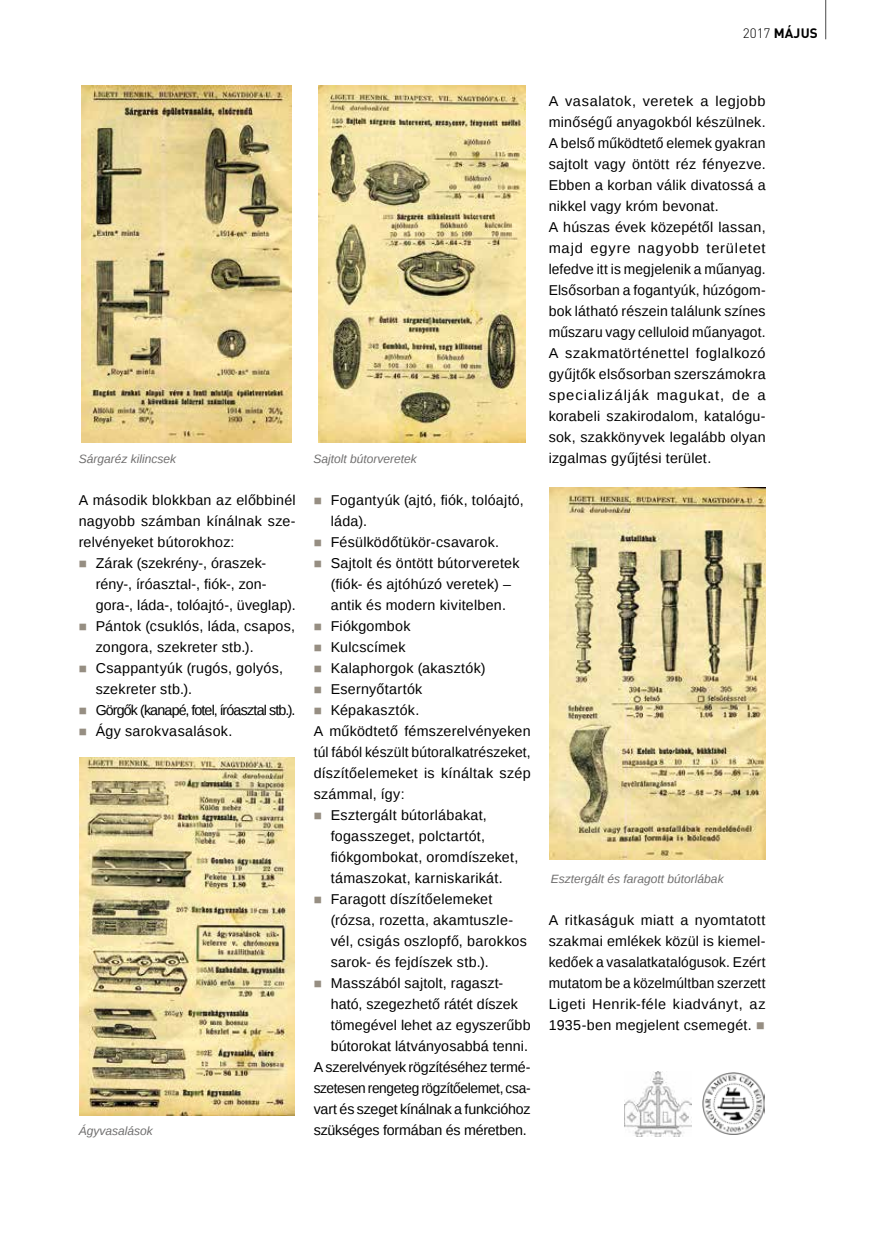
<style>
.page{position:relative;width:872px;height:1242px;background:#fff}
.page>*{position:absolute;margin:0;border:0;box-sizing:border-box;transform-origin:0 0}
.t1{font:14.25px/21px "Liberation Sans";letter-spacing:.015em;color:#000}
.t2{font:14.25px "Liberation Sans";letter-spacing:-.01em;color:#000}
.t3{font:14.25px "Liberation Sans";letter-spacing:-.06em;color:#000}
.t4{font:14.25px "Liberation Sans";letter-spacing:-.025em;color:#000;scale:.96 1}
.t5{font:14.25px "Liberation Sans";letter-spacing:-.015em;color:#000}
.t6{font:700 13.5px "DIN Pro";letter-spacing:.01em;color:#000}
.t7{font:italic 12px "Liberation Sans";color:#706f6f}
.s1{font-weight:300}
.s2{font-size:13.5px;color:#968e82}
.s3{color:#968e82}
</style>
<div class="page">
<hr style="left:825px;top:0;width:1px;height:39px;background:#4a4a49">
<img style="left:81px;top:85px;width:210px;height:357px">
<img style="left:80px;top:757px;width:214px;height:358px">
<img style="left:319px;top:85px;width:206px;height:357px">
<img style="left:549px;top:487px;width:216px;height:373px">
<img style="left:702px;top:1072px;width:62px;height:62px">
<img style="left:624px;top:1071px;width:67px;height:65px">
<p class="t6" style="left:743px;top:24px;width:77px"><span class="s1">2017</span> MÁJUS</p>
<p class="t7" style="left:79px;top:451px;width:99px">Sárgaréz kilincsek</p>
<p class="t7" style="left:313px;top:451px;width:105px">Sajtolt bútorveretek</p>
<p class="t1" style="left:79px;top:490px;width:218px;text-align:justify">A második blokkban az előbbinél nagyobb számban kínálnak sze&shy;relvényeket bútorokhoz:</p>
<p class="t1" style="left:96px;top:553px;width:201px;text-indent:-17px"><span class="s2">■</span> Zárak (szekrény-, óraszek&shy;rény-, íróasztal-, fiók-, zon&shy;gora-, láda-, tolóajtó-, üveglap).</p>
<p class="t1" style="left:96px;top:616px;width:201px;text-indent:-17px"><span class="s2">■</span> Pántok (csuklós, láda, csapos, zongora, szekreter stb.).</p>
<p class="t1" style="left:96px;top:658px;width:189px;text-indent:-17px"><span class="s2">■</span> Csappantyúk (rugós, golyós, szekreter stb.).</p>
<p class="t3" style="left:79px;top:702px;width:218px"><span class="s2">■</span> Görgők (kanapé, fotel, íróasztal stb.).</p>
<p class="t1" style="left:79px;top:721px;width:155px"><span class="s2">■</span> Ágy sarokvasalások.</p>
<p class="t7" style="left:79px;top:1123px;width:76px">Ágyvasalások</p>
<p class="t1" style="left:331px;top:490px;width:195px;text-indent:-17px"><span class="s2">■</span> Fogantyúk (ajtó, fiók, tolóajtó, láda).</p>
<p class="t1" style="left:314px;top:532px;width:187px"><span class="s2">■</span> Fésülködőtükör-csavarok.</p>
<p class="t1" style="left:331px;top:553px;width:190px;text-indent:-17px"><span class="s2">■</span> Sajtolt és öntött bútorveretek (fiók- és ajtóhúzó veretek) – antik és modern kivitelben.</p>
<p class="t1" style="left:314px;top:616px;width:98px"><span class="s2">■</span> Fiókgombok</p>
<p class="t1" style="left:314px;top:637px;width:93px"><span class="s2">■</span> Kulcscímek</p>
<p class="t1" style="left:314px;top:658px;width:173px"><span class="s2">■</span> Kalaphorgok (akasztók)</p>
<p class="t1" style="left:314px;top:679px;width:110px"><span class="s2">■</span> Esernyőtartók</p>
<p class="t1" style="left:314px;top:700px;width:218px"><span class="s2">■</span> Képakasztók.<br>A működtető fémszerelvényeken túl fából készült bútoralkatrészeket, díszítőelemeket is kínáltak szép számmal, így:</p>
<p class="t1" style="left:331px;top:805px;width:189px;text-indent:-17px"><span class="s2">■</span> Esztergált bútorlábakat, fogasszeget, polctartót, fiókgombokat, oromdíszeket, támaszokat, karniskarikát.</p>
<p class="t1" style="left:331px;top:889px;width:198px;text-indent:-17px"><span class="s2">■</span> Faragott díszítőelemeket (rózsa, rozetta, akamtuszle&shy;vél, csigás oszlopfő, barokkos sarok- és fejdíszek stb.).</p>
<p class="t1" style="left:314px;top:973px;width:191px"><span class="s2">■</span> Masszából sajtolt, ragaszt-</p>
<p class="t1" style="left:331px;top:994px;width:189px">ható, szegezhető rátét díszek</p>
<p class="t1" style="left:331px;top:1015px;width:201px">tömegével lehet az egyszerűbb</p>
<p class="t1" style="left:331px;top:1036px;width:199px">bútorokat látványosabbá tenni.</p>
<p class="t5" style="left:314px;top:1059px;width:218px">A szerelvények rögzítéséhez termé-</p>
<p class="t4" style="left:314px;top:1080px;width:227px">szetesen rengeteg rögzítőelemet, csa-</p>
<p class="t2" style="left:314px;top:1101px;width:218px">vart és szeget kínálnak a funkcióhoz</p>
<p class="t2" style="left:314px;top:1122px;width:214px">szükséges formában és méretben.</p>
<p class="t1" style="left:548px;top:91px;width:218px">A vasalatok, veretek a legjobb minőségű anyagokból készülnek.<br>A belső működtető elemek gyakran sajtolt vagy öntött réz fényezve.<br>Ebben a korban válik divatossá a nikkel vagy króm bevonat.<br>A húszas évek közepétől lassan, majd egyre nagyobb területet lefedve itt is megjelenik a műanyag.<br>Elsősorban a fogantyúk, húzógom&shy;bok látható részein találunk színes műszaru vagy celluloid műanyagot.<br>A szakmatörténettel foglalkozó gyűjtők elsősorban szerszámokra specializálják magukat, de a korabeli szakirodalom, katalógu&shy;sok, szakkönyvek legalább olyan izgalmas gyűjtési terület.</p>
<p class="t7" style="left:551px;top:871px;width:174px">Esztergált és faragott bútorlábak</p>
<p class="t1" style="left:548px;top:910px;width:218px;text-align:justify">A ritkaságuk miatt a nyomtatott szakmai emlékek közül is kiemel&shy;kedőek a vasalatkatalógusok. Ezért mutatom be a közelmúltban szerzett Ligeti Henrik-féle kiadványt, az 1935-ben megjelent csemegét. <span class="s3">■</span></p>
</div>
